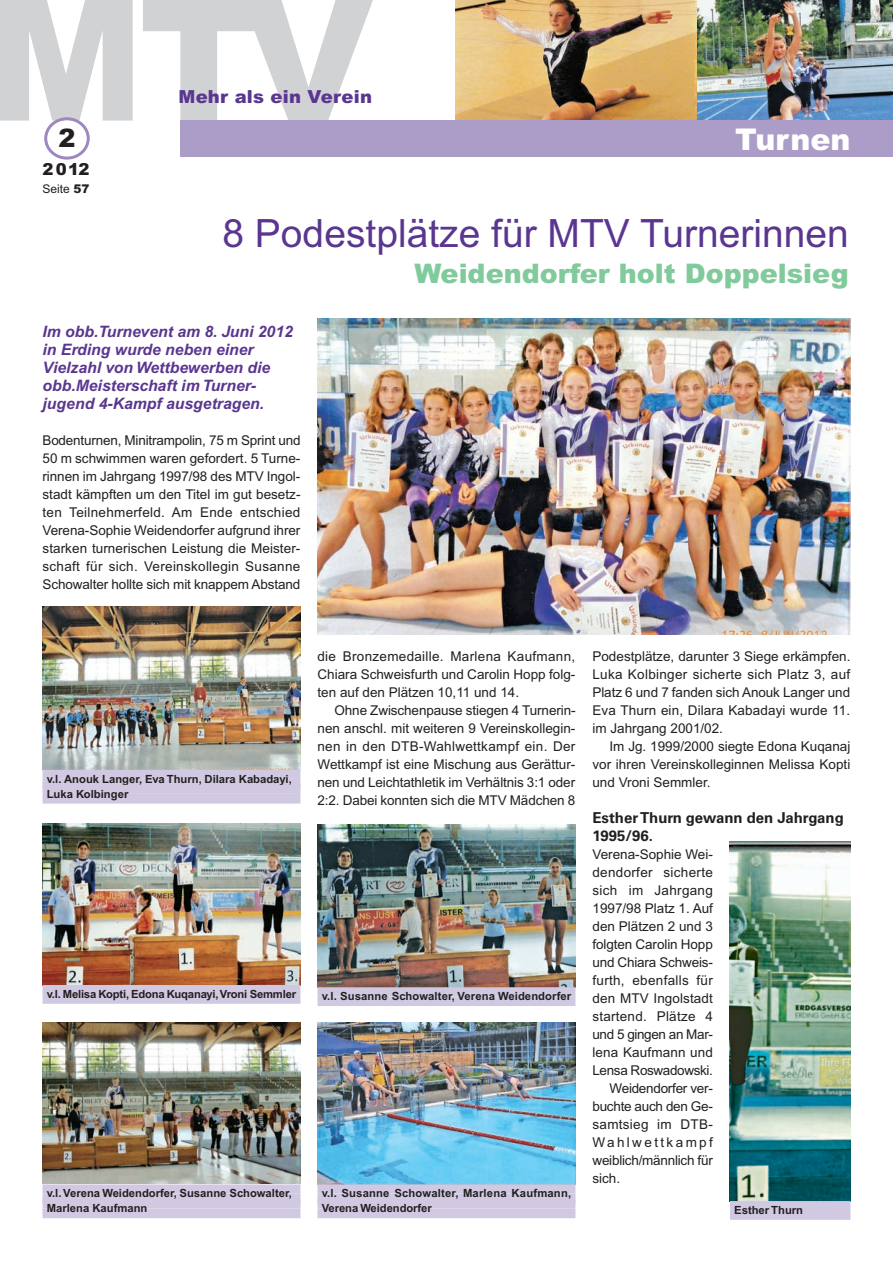
<style>
.page{position:relative;width:893px;height:1263px;background:#fff}
.page>*{position:absolute;margin:0;border:0;box-sizing:border-box;transform-origin:0 0}
.t1{font:39px "Arial";color:#5a3690}
.t2{font:900 30px "Arial";color:#fff}
.t3{font:900 27px "Arial";color:#80ca9c}
.t4{font:900 25.5px "Arial";color:#231f20}
.t5{font:900 18px "Arial";letter-spacing:.015em;color:#5a3690}
.t6{font:900 16.5px "Arial";color:#231f20}
.t7{font:italic 700 15.75px/18px "Arial";color:#5a3690}
.t8{font:700 15px/18px "Univers LT";color:#231f20}
.t9{font:13.5px/18px "Arial";color:#231f20;text-align:justify}
.t10{font:13.5px "Arial";letter-spacing:.02em;color:#231f20}
.t11{font:13.5px "Arial";letter-spacing:-.025em;color:#231f20}
.t12{font:13.5px "Arial";letter-spacing:-.02em;color:#231f20}
.t13{font:13.5px "Arial";letter-spacing:.175em;color:#231f20}
.t14{font:12px "Arial";color:#231f20}
.t15{font:700 11.25px/15px "Arial";color:#231f20}
.s1{font-weight:900}
</style>
<div class="page">
<svg style="left:143px;top:0;width:234px;height:121px"></svg>
<svg style="left:0;top:0;width:133px;height:160px"></svg>
<hr style="left:0;top:121px;width:1px;height:36px;background:#ac9cc8">
<img style="left:455px;top:0;width:243px;height:121px">
<img style="left:698px;top:0;width:195px;height:121px">
<div style="left:180px;top:121px;width:713px;height:36px;background:#ac9cc8"></div>
<img style="left:317px;top:319px;width:533px;height:316px">
<img style="left:43px;top:607px;width:257px;height:163px">
<img style="left:43px;top:823px;width:257px;height:162px">
<img style="left:730px;top:841px;width:120px;height:360px">
<img style="left:317px;top:1022px;width:258px;height:162px">
<div style="left:43px;top:985px;width:257px;height:9px;background:#d1c8e1"></div>
<div style="left:43px;top:994px;width:257px;height:10px;background:#d1c8e1"></div>
<div style="left:43px;top:770px;width:257px;height:9px;background:#d1c8e1"></div>
<div style="left:43px;top:779px;width:257px;height:9px;background:#d1c8e1"></div>
<div style="left:43px;top:785px;width:257px;height:9px;background:#d1c8e1"></div>
<div style="left:43px;top:794px;width:257px;height:9px;background:#d1c8e1"></div>
<div style="left:317px;top:1184px;width:258px;height:9px;background:#d1c8e1"></div>
<div style="left:317px;top:1193px;width:258px;height:10px;background:#d1c8e1"></div>
<div style="left:317px;top:1199px;width:258px;height:9px;background:#d1c8e1"></div>
<div style="left:317px;top:1208px;width:258px;height:10px;background:#d1c8e1"></div>
<div style="left:730px;top:1201px;width:120px;height:9px;background:#d1c8e1"></div>
<div style="left:730px;top:1210px;width:120px;height:10px;background:#d1c8e1"></div>
<img style="left:43px;top:1022px;width:257px;height:162px">
<img style="left:317px;top:824px;width:258px;height:163px">
<div style="left:43px;top:1184px;width:257px;height:9px;background:#d1c8e1"></div>
<div style="left:43px;top:1193px;width:257px;height:10px;background:#d1c8e1"></div>
<div style="left:43px;top:1199px;width:257px;height:9px;background:#d1c8e1"></div>
<div style="left:43px;top:1208px;width:257px;height:10px;background:#d1c8e1"></div>
<div style="left:317px;top:987px;width:258px;height:9px;background:#d1c8e1"></div>
<div style="left:317px;top:996px;width:258px;height:10px;background:#d1c8e1"></div>
<h3 class="t4" style="left:58px;top:122px;width:19px">2</h3>
<p class="t6" style="left:43px;top:159px;width:48px">2012</p>
<p class="t14" style="left:43px;top:184px;width:48px">Seite <span class="s1">57</span></p>
<h3 class="t5" style="left:179px;top:85px;width:195px">Mehr als ein Verein</h3>
<h2 class="t2" style="left:735px;top:120px;width:117px">Turnen</h2>
<h1 class="t1" style="left:222px;top:219px;width:628px">8 Podestplätze für MTV Turnerinnen</h1>
<h3 class="t3" style="left:414px;top:256px;width:436px">Weidendorfer holt Doppelsieg</h3>
<p class="t7" style="left:43px;top:322px;width:252px">Im obb.Turnevent am 8. Juni 2012 in Erding wurde neben einer<br>Vielzahl von Wettbewerben die obb.Meisterschaft im Turner - jugend 4-Kampf ausgetragen.</p>
<p class="t9" style="left:43px;top:432px;width:260px">Bodenturnen, Minitrampolin, 75 m Sprint und 50 m schwimmen waren gefordert. 5 Turne&shy;rinnen im Jahrgang 1997/98 des MTV Ingol&shy;stadt kämpften um den Titel im gut besetz&shy;ten Teilnehmerfeld. Am Ende entschied Verena-Sophie Weidendorfer aufgrund ihrer starken turnerischen Leistung die Meister&shy;schaft für sich. Vereinskollegin Susanne Schowalter hollte sich mit knappem Abstand</p>
<p class="t15" style="left:47px;top:771px;width:247px">v.l. Anouk Langer, Eva Thurn, Dilara Kabadayi,<br>Luka Kolbinger</p>
<p class="t15" style="left:47px;top:986px;width:251px">v.l. Melisa Kopti, Edona Kuqanayi, Vroni Semmler</p>
<p class="t15" style="left:47px;top:1186px;width:247px">v.l. Verena Weidendorfer, Susanne Schowalter,<br>Marlena Kaufmann</p>
<p class="t9" style="left:317px;top:648px;width:259px">die Bronzemedaille. Marlena Kaufmann, Chiara Schweisfurth und Carolin Hopp folg&shy;ten auf den Plätzen 10,11 und 14.</p>
<p class="t9" style="left:317px;top:702px;width:260px;text-indent:17px">Ohne Zwischenpause stiegen 4 Turnerin&shy;nen anschl. mit weiteren 9 Vereinskollegin&shy;nen in den DTB-Wahlwettkampf ein. Der Wettkampf ist eine Mischung aus Gerättur&shy;nen und Leichtathletik im Verhältnis 3:1 oder 2:2. Dabei konnten sich die MTV Mädchen 8</p>
<p class="t15" style="left:322px;top:989px;width:251px">v.l. Susanne Schowalter, Verena Weidendorfer</p>
<p class="t15" style="left:322px;top:1186px;width:251px">v.l. Susanne Schowalter, Marlena Kaufmann,<br>Verena Weidendorfer</p>
<p class="t9" style="left:592px;top:648px;width:259px">Podestplätze, darunter 3 Siege erkämpfen.<br>Luka Kolbinger sicherte sich Platz 3, auf Platz 6 und 7 fanden sich Anouk Langer und Eva Thurn ein, Dilara Kabadayi wurde 11. im Jahrgang 2001/02.</p>
<p class="t9" style="left:592px;top:738px;width:259px;text-indent:17px">Im Jg. 1999/2000 siegte Edona Kuqanaj vor ihren Vereinskolleginnen Melissa Kopti und Vroni Semmler.</p>
<p class="t8" style="left:592px;top:810px;width:253px">Esther Thurn gewann den Jahrgang<br>1995/96.</p>
<p class="t9" style="left:592px;top:846px;width:122px">Verena-Sophie Wei-</p>
<p class="t10" style="left:592px;top:867px;width:122px">dendorfer sicherte</p>
<p class="t10" style="left:592px;top:885px;width:122px">sich im Jahrgang</p>
<p class="t9" style="left:592px;top:900px;width:122px">1997/98 Platz 1. Auf</p>
<p class="t9" style="left:592px;top:918px;width:122px">den Plätzen 2 und 3</p>
<p class="t9" style="left:592px;top:936px;width:122px">folgten Carolin Hopp</p>
<p class="t9" style="left:592px;top:954px;width:122px">und Chiara Schweis-</p>
<p class="t10" style="left:592px;top:975px;width:122px">furth, ebenfalls für</p>
<p class="t9" style="left:592px;top:990px;width:122px">den MTV Ingolstadt</p>
<p class="t9" style="left:592px;top:1008px;width:122px">startend. Plätze 4</p>
<p class="t11" style="left:592px;top:1029px;width:122px">und 5 gin gen an Mar-</p>
<p class="t9" style="left:592px;top:1044px;width:122px">lena Kaufmann und</p>
<p class="t11" style="left:592px;top:1065px;width:122px">Lensa Roswadowski.</p>
<p class="t12" style="left:609px;top:1083px;width:105px">Weidendorfer ver-</p>
<p class="t12" style="left:592px;top:1101px;width:122px">buchte auch den Ge-</p>
<p class="t10" style="left:592px;top:1119px;width:122px">samtsieg im DTB-</p>
<p class="t13" style="left:592px;top:1137px;width:122px">Wahlwettkampf</p>
<p class="t9" style="left:592px;top:1152px;width:122px">weiblich/männlich für</p>
<p class="t9" style="left:592px;top:1170px;width:29px">sich.</p>
<p class="t15" style="left:734px;top:1202px;width:70px">Esther Thurn</p>
</div>
